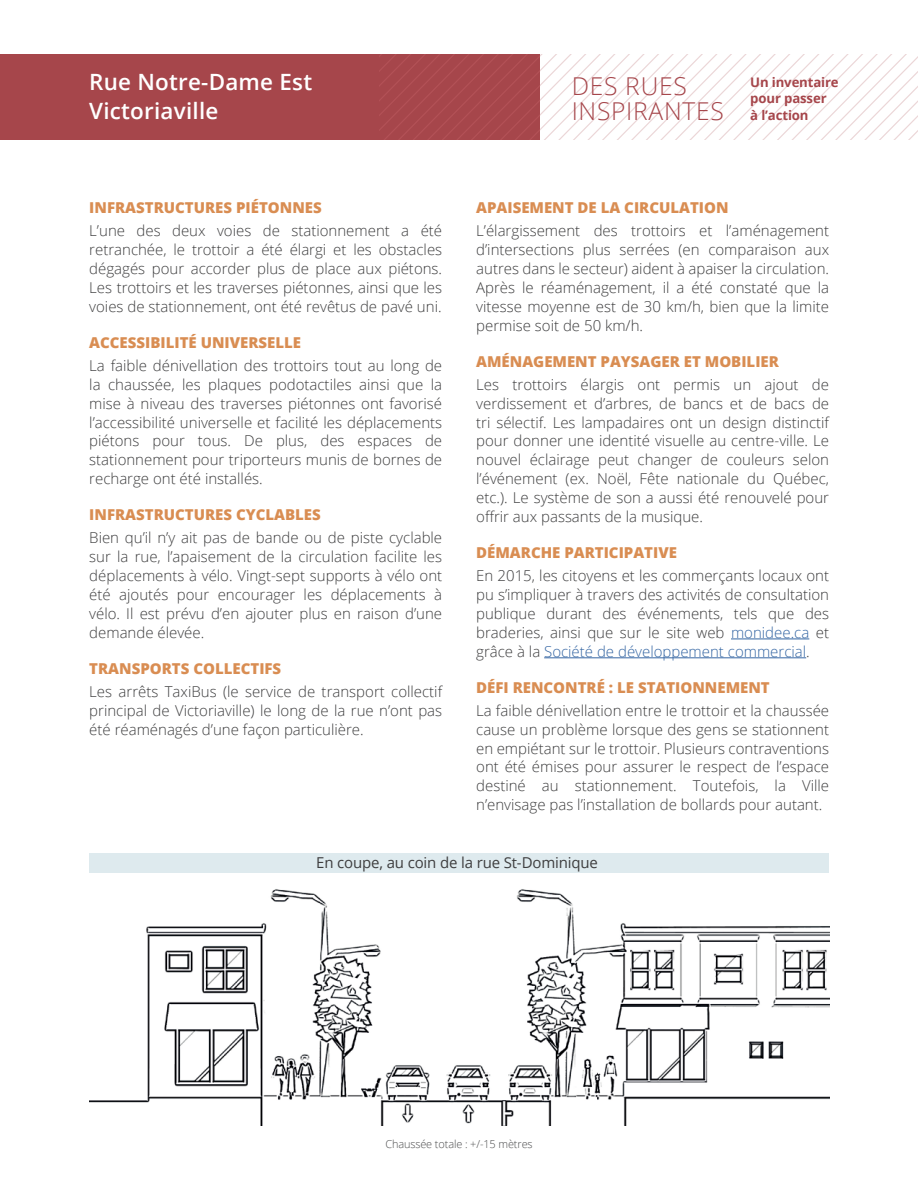
<style>
.page{position:relative;width:918px;height:1188px;background:#fff}
.page>*{position:absolute;margin:0;border:0;box-sizing:border-box;transform-origin:0 0}
.t1{font:300 24.6px/24.8px "Open Sans";letter-spacing:.03em;color:#a6464b}
.t2{font:600 22.5px/29.1px "Open Sans";letter-spacing:.01em;color:#fff}
.t3{font:300 15px/18.9px "Open Sans";color:#3e3e3f;text-align:justify}
.t4{font:800 15px "Open Sans";color:#d98d52}
.t5{font:15px "Open Sans";letter-spacing:-.01em;color:#3e3e3f}
.t6{font:700 13.2px/16.5px "Open Sans";letter-spacing:-.01em;color:#a6464b}
.t7{font:300 10.95px "Open Sans";letter-spacing:-.01em;color:#4b4c4d}
.s1{color:#3667a4}
</style>
<div class="page">
<hr style="left:731px;top:639px;width:78px;height:1px;background:#3667a4">
<hr style="left:544px;top:657px;width:262px;height:1px;background:#3667a4">
<img style="left:89px;top:889px;width:740px;height:236px">
<div style="left:0;top:54px;width:539px;height:85px;background:#a6464b"></div>
<svg style="left:380px;top:54px;width:538px;height:85px"></svg>
<div style="left:89px;top:853px;width:740px;height:20px;background:#deeaee"></div>
<h2 class="t2" style="left:89px;top:67px;width:224px">Rue Notre-Dame Est<br>Victoriaville</h2>
<p class="t4" style="left:89px;top:196px;width:234px">INFRASTRUCTURES PIÉTONNES</p>
<p class="t3" style="left:89px;top:221px;width:354px">L’une des deux voies de stationnement a été retranchée, le trottoir a été élargi et les obstacles dégagés pour accorder plus de place aux piétons.<br>Les trottoirs et les traverses piétonnes, ainsi que les voies de stationnement, ont été revêtus de pavé uni.</p>
<p class="t4" style="left:89px;top:331px;width:213px">ACCESSIBILITÉ UNIVERSELLE</p>
<p class="t3" style="left:89px;top:356px;width:354px">La faible dénivellation des trottoirs tout au long de la chaussée, les plaques podotactiles ainsi que la mise à niveau des traverses piétonnes ont favorisé l’accessibilité universelle et facilité les déplacements piétons pour tous. De plus, des espaces de stationnement pour triporteurs munis de bornes de recharge ont été installés.</p>
<p class="t4" style="left:89px;top:503px;width:233px">INFRASTRUCTURES CYCLABLES</p>
<p class="t3" style="left:89px;top:528px;width:354px">Bien qu’il n’y ait pas de bande ou de piste cyclable sur la rue, l’apaisement de la circulation facilite les déplacements à vélo. Vingt-sept supports à vélo ont été ajoutés pour encourager les déplacements à vélo. Il est prévu d’en ajouter plus en raison d’une demande élevée.</p>
<p class="t4" style="left:89px;top:657px;width:194px">TRANSPORTS COLLECTIFS</p>
<p class="t3" style="left:89px;top:682px;width:354px">Les arrêts TaxiBus (le service de transport collectif principal de Victoriaville) le long de la rue n’ont pas été réaménagés d’une façon particulière.</p>
<h1 class="t1" style="left:572px;top:73px;width:154px">DES RUES<br>INSPIRANTES</h1>
<p class="t6" style="left:750px;top:73px;width:90px">Un inventaire pour passer<br>à l’action</p>
<p class="t4" style="left:476px;top:196px;width:254px">APAISEMENT DE LA CIRCULATION</p>
<p class="t3" style="left:476px;top:221px;width:354px">L’élargissement des trottoirs et l’aménagement d’intersections plus serrées (en comparaison aux autres dans le secteur) aident à apaiser la circulation.<br>Après le réaménagement, il a été constaté que la vitesse moyenne est de 30 km/h, bien que la limite permise soit de 50 km/h.</p>
<p class="t4" style="left:476px;top:350px;width:304px">AMÉNAGEMENT PAYSAGER ET MOBILIER</p>
<p class="t3" style="left:476px;top:374px;width:354px">Les trottoirs élargis ont permis un ajout de verdissement et d’arbres, de bancs et de bacs de tri sélectif. Les lampadaires ont un design distinctif pour donner une identité visuelle au centre-ville. Le nouvel éclairage peut changer de couleurs selon l’événement (ex. Noël, Fête nationale du Québec, etc.). Le système de son a aussi été renouvelé pour offrir aux passants de la musique.</p>
<p class="t4" style="left:476px;top:541px;width:202px">DÉMARCHE PARTICIPATIVE</p>
<p class="t3" style="left:476px;top:566px;width:354px">En 2015, les citoyens et les commerçants locaux ont pu s’impliquer à travers des activités de consultation publique durant des événements, tels que des braderies, ainsi que sur le site web <span class="s1">monidee.ca</span> et grâce à la <span class="s1">Société de développement commercial</span>.</p>
<p class="t4" style="left:476px;top:676px;width:295px">DÉFI RENCONTRÉ : LE STATIONNEMENT</p>
<p class="t3" style="left:476px;top:700px;width:354px">La faible dénivellation entre le trottoir et la chaussée cause un problème lorsque des gens se stationnent en empiétant sur le trottoir. Plusieurs contraventions ont été émises pour assurer le respect de l’espace destiné au stationnement. Toutefois, la Ville n’envisage pas l’installation de bollards pour autant.</p>
<p class="t5" style="left:316px;top:852px;width:283px">En coupe, au coin de la rue St-Dominique</p>
<p class="t7" style="left:385px;top:1137px;width:149px">Chaussée totale : +/-15 mètres</p>
</div>
